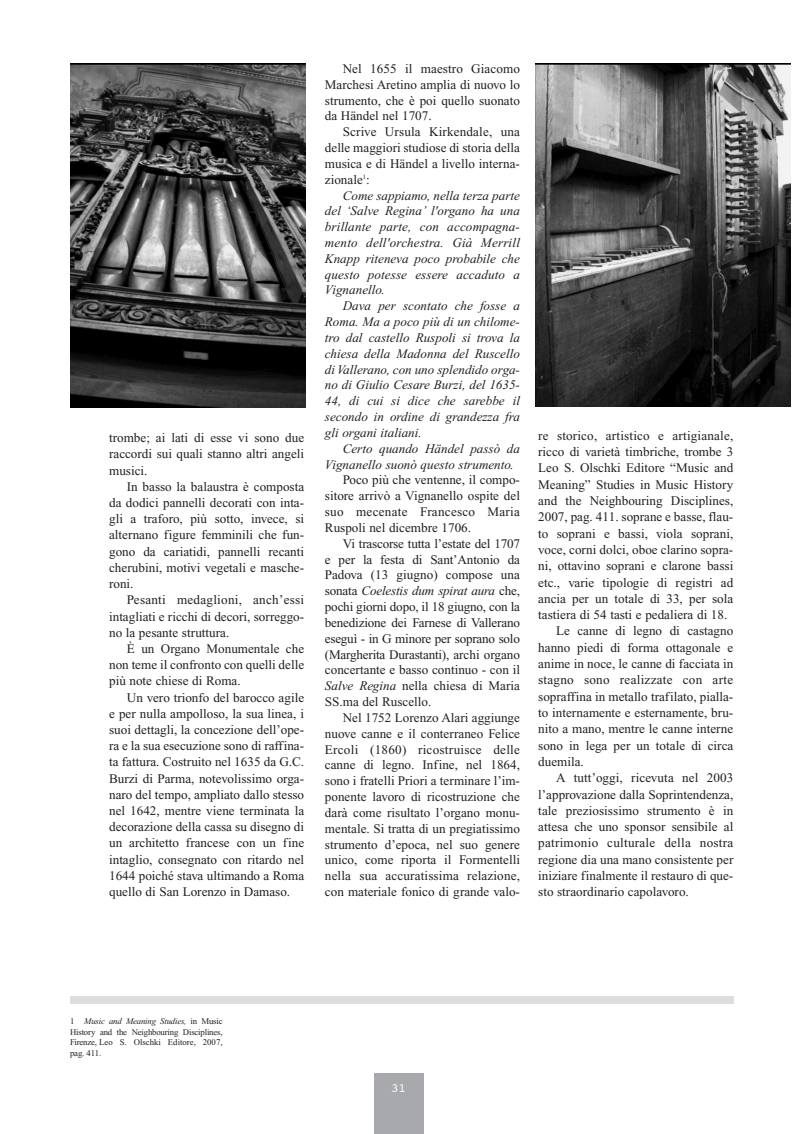
<style>
.page{position:relative;width:798px;height:1134px;background:#fff}
.page>*{position:absolute;margin:0;border:0;box-sizing:border-box;transform-origin:0 0}
.t1{font:13.12px/15.9px "Times New Roman";color:#231f20;text-align:justify}
.t2{font:italic 13.12px/15.9px "Times New Roman";color:#231f20;text-align:justify}
.t3{font:13.12px "Times New Roman";letter-spacing:.02em;color:#231f20}
.t4{font:12.5px "Courier";color:#fff}
.t5{font:8.75px/10.5px "Times New Roman";letter-spacing:-.02em;color:#231f20;text-align:justify}
.s1{font-style:italic}
</style>
<div class="page">
<div style="left:374px;top:1074px;width:49px;height:60px;background:#a8a9ad"></div>
<div style="left:70px;top:997px;width:663px;height:7px;background:#dcdddf"></div>
<img style="left:535px;top:64px;width:254px;height:342px">
<img style="left:71px;top:64px;width:234px;height:343px">
<p class="t1" style="left:109px;top:431px;width:196px;line-height:16.2px">trombe; ai lati di esse vi sono due raccordi sui quali stanno altri angeli musici.</p>
<p class="t1" style="left:109px;top:479px;width:196px;line-height:16.2px;text-indent:18px">In basso la balaustra è composta da dodici pannelli decorati con inta&shy;gli a traforo, più sotto, invece, si alternano figure femminili che fun&shy;gono da cariatidi, pannelli recanti cherubini, motivi vegetali e masche&shy;roni.</p>
<p class="t1" style="left:109px;top:593px;width:196px;line-height:16.2px;text-indent:18px">Pesanti medaglioni, anch’essi intagliati e ricchi di decori, sorreggo&shy;no la pesante struttura.</p>
<p class="t1" style="left:109px;top:642px;width:196px;line-height:16.2px;text-indent:18px">È un Organo Monumentale che non teme il confronto con quelli delle più note chiese di Roma.</p>
<p class="t1" style="left:109px;top:690px;width:196px;line-height:16.2px;text-indent:18px">Un vero trionfo del barocco agile e per nulla ampolloso, la sua linea, i suoi dettagli, la concezione dell’ope&shy;ra e la sua esecuzione sono di raffina&shy;ta fattura. Costruito nel 1635 da G.C.<br>Burzi di Parma, notevolissimo orga&shy;naro del tempo, ampliato dallo stesso nel 1642, mentre viene terminata la decorazione della cassa su disegno di un architetto francese con un fine intaglio, consegnato con ritardo nel 1644 poiché stava ultimando a Roma quello di San Lorenzo in Damaso.</p>
<p class="t1" style="left:325px;top:62px;width:196px;text-indent:18px">Nel 1655 il maestro Giacomo Marchesi Aretino amplia di nuovo lo strumento, che è poi quello suonato da Händel nel 1707.</p>
<p class="t1" style="left:325px;top:125px;width:196px;text-indent:18px">Scrive Ursula Kirkendale, una delle maggiori studiose di storia della musica e di Händel a livello interna&shy;zionale<sup>1</sup>:</p>
<p class="t2" style="left:325px;top:188px;width:196px;text-indent:18px">Come sappiamo, nella terza parte del ‘Salve Regina’ l'organo ha una brillante parte, con accompagna&shy;mento dell'orchestra. Già Merrill Knapp riteneva poco probabile che questo potesse essere accaduto a Vignanello.</p>
<p class="t2" style="left:325px;top:299px;width:196px;text-indent:18px">Dava per scontato che fosse a Roma. Ma a poco più di un chilome&shy;tro dal castello Ruspoli si trova la chiesa della Madonna del Ruscello di Vallerano, con uno splendido orga&shy;no di Giulio Cesare Burzi, del 1635- 44, di cui si dice che sarebbe il secondo in ordine di grandezza fra gli organi italiani.</p>
<p class="t2" style="left:325px;top:442px;width:196px;text-indent:18px">Certo quando Händel passò da<br>Vignanello suonò questo strumento.</p>
<p class="t1" style="left:325px;top:473px;width:196px;text-indent:18px">Poco più che ventenne, il compo&shy;sitore arrivò a Vignanello ospite del suo mecenate Francesco Maria Ruspoli nel dicembre 1706.</p>
<p class="t1" style="left:325px;top:537px;width:196px;text-indent:18px">Vi trascorse tutta l’estate del 1707 e per la festa di Sant’Antonio da Padova (13 giugno) compose una sonata <span class="s1">Coelestis dum spirat aura</span> che, pochi giorni dopo, il 18 giugno, con la benedizione dei Farnese di Vallerano eseguì - in G minore per soprano solo (Margherita Durastanti), archi organo concertante e basso continuo - con il <span class="s1">Salve Regina</span> nella chiesa di Maria SS.ma del Ruscello.</p>
<p class="t1" style="left:325px;top:711px;width:196px;text-indent:18px">Nel 1752 Lorenzo Alari aggiunge nuove canne e il conterraneo Felice Ercoli (1860) ricostruisce delle canne di legno. Infine, nel 1864, sono i fratelli Priori a terminare l’im&shy;ponente lavoro di ricostruzione che darà come risultato l’organo monu&shy;mentale. Si tratta di un pregiatissimo strumento d’epoca, nel suo genere unico, come riporta il Formentelli nella sua accuratissima relazione, con materiale fonico di grande valo-</p>
<p class="t1" style="left:538px;top:429px;width:196px">re storico, artistico e artigianale,</p>
<p class="t1" style="left:538px;top:445px;width:196px">ricco di varietà timbriche, trombe 3</p>
<p class="t1" style="left:538px;top:461px;width:196px">Leo S. Olschki Editore “Music and</p>
<p class="t1" style="left:538px;top:478px;width:196px">Meaning” Studies in Music History</p>
<p class="t1" style="left:538px;top:494px;width:196px">and the Neighbouring Disciplines,</p>
<p class="t1" style="left:538px;top:510px;width:196px">2007, pag. 411. soprane e basse, flau-</p>
<p class="t1" style="left:538px;top:527px;width:196px">to soprani e bassi, viola soprani,</p>
<p class="t1" style="left:538px;top:543px;width:196px">voce, corni dolci, oboe clarino sopra-</p>
<p class="t1" style="left:538px;top:559px;width:196px">ni, ottavino soprani e clarone bassi</p>
<p class="t1" style="left:538px;top:575px;width:196px">etc., varie tipologie di registri ad</p>
<p class="t1" style="left:538px;top:592px;width:196px">ancia per un totale di 33, per sola</p>
<p class="t1" style="left:538px;top:608px;width:190px">tastiera di 54 tasti e pedaliera di 18.</p>
<p class="t1" style="left:555px;top:624px;width:179px">Le canne di legno di castagno</p>
<p class="t1" style="left:538px;top:641px;width:196px">hanno piedi di forma ottagonale e</p>
<p class="t1" style="left:538px;top:657px;width:196px">anime in noce, le canne di facciata in</p>
<p class="t3" style="left:538px;top:675px;width:196px">stagno sono realizzate con arte</p>
<p class="t1" style="left:538px;top:690px;width:196px">sopraffina in metallo trafilato, pialla-</p>
<p class="t1" style="left:538px;top:706px;width:196px">to internamente e esternamente, bru-</p>
<p class="t1" style="left:538px;top:722px;width:196px">nito a mano, mentre le canne interne</p>
<p class="t1" style="left:538px;top:738px;width:196px">sono in lega per un totale di circa</p>
<p class="t1" style="left:538px;top:755px;width:47px">duemila.</p>
<p class="t1" style="left:555px;top:771px;width:179px">A tutt’oggi, ricevuta nel 2003</p>
<p class="t1" style="left:538px;top:787px;width:196px">l’approvazione dalla Soprintendenza,</p>
<p class="t1" style="left:538px;top:804px;width:196px">tale preziosissimo strumento è in</p>
<p class="t1" style="left:538px;top:820px;width:196px">attesa che uno sponsor sensibile al</p>
<p class="t3" style="left:538px;top:838px;width:196px">patrimonio culturale della nostra</p>
<p class="t1" style="left:538px;top:853px;width:196px">regione dia una mano consistente per</p>
<p class="t1" style="left:538px;top:869px;width:196px">iniziare finalmente il restauro di que-</p>
<p class="t1" style="left:538px;top:885px;width:152px">sto straordinario capolavoro.</p>
<p class="t5" style="left:70px;top:1017px;width:154px">1 <span class="s1">Music and Meaning Studies,</span> in Music History and the Neighbouring Disciplines, Firenze, Leo S. Olschki Editore, 2007, pag. 411.</p>
<p class="t4" style="left:391px;top:1082px;width:16px">31</p>
</div>
